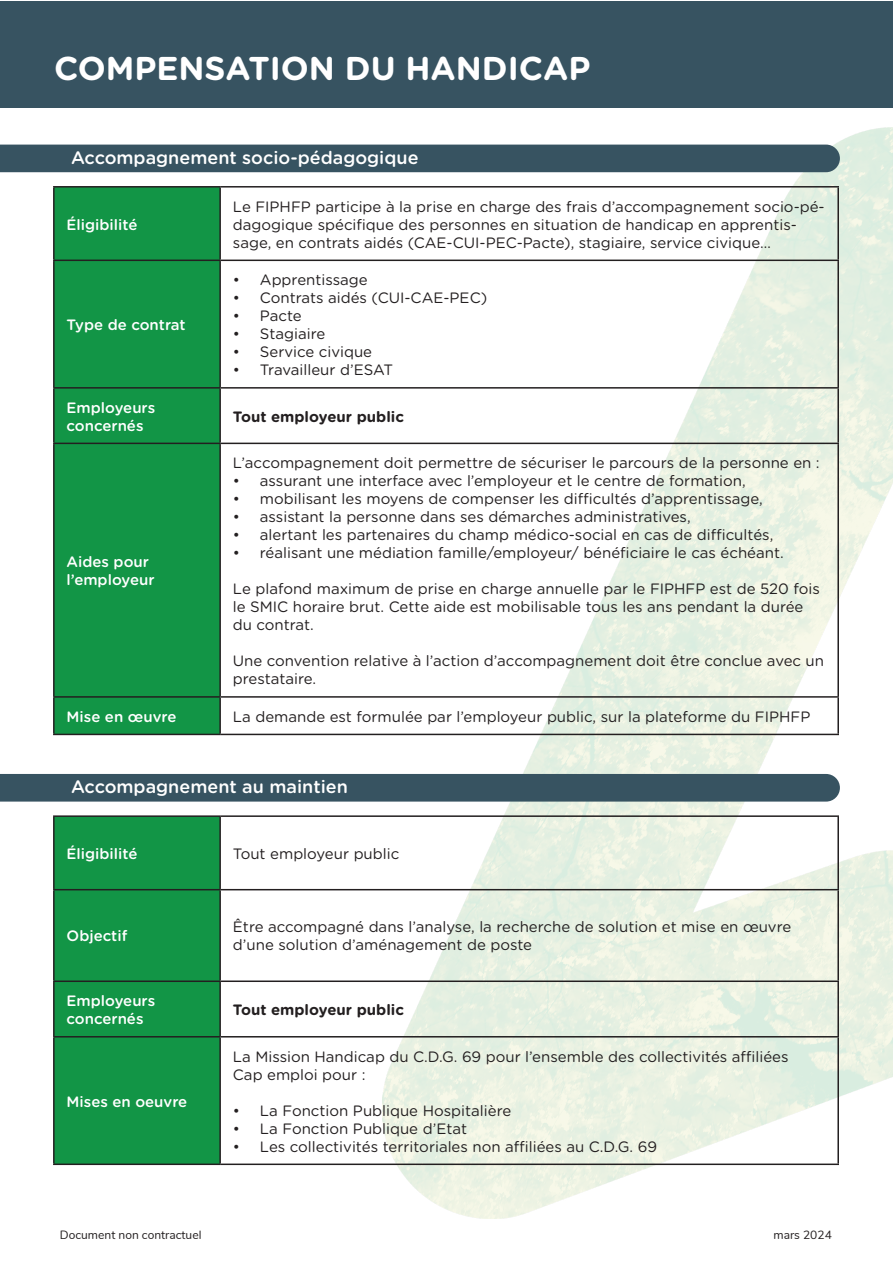
<style>
.page{position:relative;width:893px;height:1263px;background:#fff}
.page>*{position:absolute;margin:0;border:0;box-sizing:border-box;transform-origin:0 0}
.t1{font:700 33px "Gotham Rounded";color:#fff}
.t2{font:500 18px "Gotham Rounded";color:#fff}
.t3{font:15px/18px "Gotham Rounded";color:#231f20}
.t4{font:500 15px/18px "Gotham Rounded";color:#fff}
.t5{font:700 15px "Gotham Rounded";color:#231f20}
.t6{font:12px "Nunito";color:#231f20}
</style>
<div class="page">
<div style="left:0;top:1px;width:893px;height:106px;background:#375361"></div>
<svg style="left:892px;top:145px;width:1px;height:27px"></svg>
<div style="left:0;top:145px;width:840px;height:27px;background:#375361"></div>
<div style="left:55px;top:188px;width:164px;height:546px;background:#129546"></div>
<hr style="left:53px;top:186px;width:167px;height:2px;background:#231f20">
<hr style="left:53px;top:188px;width:2px;height:72px;background:#231f20">
<hr style="left:220px;top:186px;width:619px;height:2px;background:#231f20">
<hr style="left:219px;top:188px;width:2px;height:72px;background:#231f20">
<hr style="left:837px;top:188px;width:2px;height:72px;background:#231f20">
<hr style="left:53px;top:260px;width:167px;height:1px;background:#231f20">
<hr style="left:53px;top:261px;width:2px;height:126px;background:#231f20">
<hr style="left:220px;top:260px;width:619px;height:1px;background:#231f20">
<hr style="left:219px;top:261px;width:2px;height:126px;background:#231f20">
<hr style="left:837px;top:261px;width:2px;height:126px;background:#231f20">
<hr style="left:53px;top:387px;width:167px;height:2px;background:#231f20">
<hr style="left:53px;top:389px;width:2px;height:54px;background:#231f20">
<hr style="left:220px;top:387px;width:619px;height:2px;background:#231f20">
<hr style="left:219px;top:389px;width:2px;height:54px;background:#231f20">
<hr style="left:837px;top:389px;width:2px;height:54px;background:#231f20">
<hr style="left:53px;top:443px;width:167px;height:1px;background:#231f20">
<hr style="left:53px;top:444px;width:2px;height:252px;background:#231f20">
<hr style="left:220px;top:443px;width:619px;height:1px;background:#231f20">
<hr style="left:219px;top:444px;width:2px;height:252px;background:#231f20">
<hr style="left:837px;top:444px;width:2px;height:252px;background:#231f20">
<hr style="left:53px;top:696px;width:167px;height:2px;background:#231f20">
<hr style="left:53px;top:698px;width:2px;height:36px;background:#231f20">
<hr style="left:220px;top:696px;width:619px;height:2px;background:#231f20">
<hr style="left:219px;top:698px;width:2px;height:36px;background:#231f20">
<hr style="left:837px;top:698px;width:2px;height:36px;background:#231f20">
<hr style="left:53px;top:734px;width:167px;height:1px;background:#231f20">
<hr style="left:220px;top:734px;width:619px;height:1px;background:#231f20">
<div style="left:0;top:774px;width:840px;height:27px;background:#375361"></div>
<div style="left:55px;top:817px;width:164px;height:346px;background:#129546"></div>
<hr style="left:53px;top:815px;width:167px;height:2px;background:#231f20">
<hr style="left:53px;top:817px;width:2px;height:72px;background:#231f20">
<hr style="left:220px;top:815px;width:619px;height:2px;background:#231f20">
<hr style="left:219px;top:817px;width:2px;height:72px;background:#231f20">
<hr style="left:837px;top:817px;width:2px;height:72px;background:#231f20">
<hr style="left:53px;top:889px;width:167px;height:1px;background:#231f20">
<hr style="left:53px;top:890px;width:2px;height:90px;background:#231f20">
<hr style="left:220px;top:889px;width:619px;height:1px;background:#231f20">
<hr style="left:219px;top:890px;width:2px;height:90px;background:#231f20">
<hr style="left:837px;top:890px;width:2px;height:90px;background:#231f20">
<hr style="left:53px;top:980px;width:167px;height:2px;background:#231f20">
<hr style="left:53px;top:982px;width:2px;height:54px;background:#231f20">
<hr style="left:220px;top:980px;width:619px;height:2px;background:#231f20">
<hr style="left:219px;top:982px;width:2px;height:54px;background:#231f20">
<hr style="left:837px;top:982px;width:2px;height:54px;background:#231f20">
<hr style="left:53px;top:1036px;width:167px;height:1px;background:#231f20">
<hr style="left:53px;top:1037px;width:2px;height:126px;background:#231f20">
<hr style="left:220px;top:1036px;width:619px;height:1px;background:#231f20">
<hr style="left:219px;top:1037px;width:2px;height:126px;background:#231f20">
<hr style="left:837px;top:1037px;width:2px;height:126px;background:#231f20">
<hr style="left:53px;top:1163px;width:167px;height:2px;background:#231f20">
<hr style="left:220px;top:1163px;width:619px;height:2px;background:#231f20">
<p class="t1" style="left:54px;top:45px;width:538px">COMPENSATION DU HANDICAP</p>
<p class="t2" style="left:71px;top:144px;width:349px">Accompagnement socio-pédagogique</p>
<p class="t4" style="left:67px;top:215px;width:72px">Éligibilité</p>
<p class="t4" style="left:67px;top:315px;width:121px">Type de contrat</p>
<p class="t3" style="left:233px;top:197px;width:593px">Le FIPHFP participe à la prise en charge des frais d’accompagnement socio-pé&shy;dagogique spécifique des personnes en situation de handicap en apprentis&shy;sage, en contrats aidés (CAE-CUI-PEC-Pacte), stagiaire, service civique…</p>
<p class="t3" style="left:233px;top:270px;width:136px">• Apprentissage</p>
<p class="t3" style="left:233px;top:288px;width:256px">• Contrats aidés (CUI-CAE-PEC)</p>
<p class="t3" style="left:233px;top:306px;width:70px">• Pacte</p>
<p class="t3" style="left:233px;top:324px;width:94px">• Stagiaire</p>
<p class="t3" style="left:233px;top:342px;width:141px">• Service civique</p>
<p class="t3" style="left:233px;top:360px;width:162px">• Travailleur d’ESAT</p>
<p class="t4" style="left:67px;top:398px;width:90px">Employeurs concernés</p>
<p class="t5" style="left:233px;top:405px;width:173px">Tout employeur public</p>
<p class="t4" style="left:67px;top:552px;width:90px">Aides pour l’employeur</p>
<p class="t3" style="left:233px;top:453px;width:588px">L’accompagnement doit permettre de sécuriser le parcours de la personne en :</p>
<p class="t3" style="left:233px;top:471px;width:514px">• assurant une interface avec l’employeur et le centre de formation,</p>
<p class="t3" style="left:233px;top:489px;width:531px">• mobilisant les moyens de compenser les difficultés d’apprentissage,</p>
<p class="t3" style="left:233px;top:507px;width:459px">• assistant la personne dans ses démarches administratives,</p>
<p class="t3" style="left:233px;top:525px;width:542px">• alertant les partenaires du champ médico-social en cas de difficultés,</p>
<p class="t3" style="left:233px;top:543px;width:552px">• réalisant une médiation famille/employeur/ bénéficiaire le cas échéant.</p>
<p class="t3" style="left:233px;top:579px;width:588px">Le plafond maximum de prise en charge annuelle par le FIPHFP est de 520 fois le SMIC horaire brut. Cette aide est mobilisable tous les ans pendant la durée du contrat.</p>
<p class="t3" style="left:233px;top:651px;width:593px">Une convention relative à l’action d’accompagnement doit être conclue avec un prestataire.</p>
<p class="t4" style="left:67px;top:707px;width:111px">Mise en œuvre</p>
<p class="t3" style="left:233px;top:707px;width:579px">La demande est formulée par l’employeur public, sur la plateforme du FIPHFP</p>
<p class="t2" style="left:71px;top:774px;width:278px">Accompagnement au maintien</p>
<p class="t4" style="left:67px;top:844px;width:72px">Éligibilité</p>
<p class="t3" style="left:233px;top:844px;width:168px">Tout employeur public</p>
<p class="t4" style="left:67px;top:926px;width:62px">Objectif</p>
<p class="t3" style="left:233px;top:917px;width:560px">Être accompagné dans l’analyse, la recherche de solution et mise en œuvre d’une solution d’aménagement de poste</p>
<p class="t4" style="left:67px;top:991px;width:90px">Employeurs concernés</p>
<p class="t5" style="left:233px;top:999px;width:173px">Tout employeur public</p>
<p class="t4" style="left:67px;top:1091px;width:122px">Mises en oeuvre</p>
<p class="t3" style="left:233px;top:1046px;width:557px">La Mission Handicap du C.D.G. 69 pour l’ensemble des collectivités affiliées</p>
<p class="t3" style="left:233px;top:1064px;width:134px">Cap emploi pour :</p>
<p class="t3" style="left:233px;top:1100px;width:280px">• La Fonction Publique Hospitalière</p>
<p class="t3" style="left:233px;top:1118px;width:236px">• La Fonction Publique d’Etat</p>
<p class="t3" style="left:233px;top:1136px;width:426px">• Les collectivités territoriales non affiliées au C.D.G. 69</p>
<p class="t6" style="left:60px;top:1226px;width:143px">Document non contractuel</p>
<p class="t6" style="left:773px;top:1226px;width:60px">mars 2024</p>
</div>
